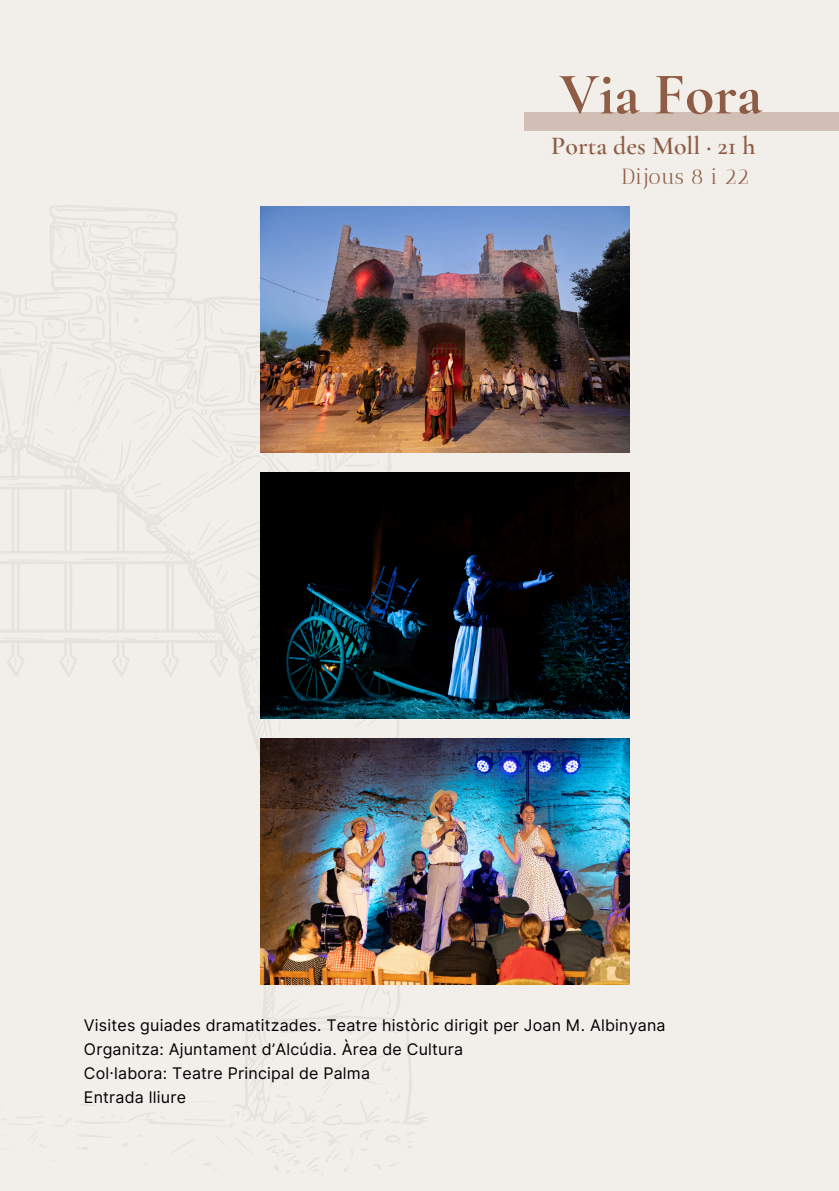
<style>
.page{position:relative;width:839px;height:1191px;background:#fff}
.page>*{position:absolute;margin:0;border:0;box-sizing:border-box;transform-origin:0 0}
.t1{font:700 59.8px "Cormorant Garamond";color:#8f5d46}
.t2{font:600 25.8px "Cormorant Garamond";color:#8f5d46}
.t3{font:21.8px "Antic Didone";color:#8f5d46}
.t4{font:16px "Inter";letter-spacing:.015em;color:#000}
</style>
<div class="page">
<div style="left:0;top:0;width:838px;height:1191px;background:#f2efeb"></div>
<svg style="left:0;top:205px;width:429px;height:970px"></svg>
<div style="left:524px;top:112px;width:314px;height:18px;background:#d1beb4"></div>
<img style="left:261px;top:207px;width:369px;height:246px">
<img style="left:261px;top:738px;width:369px;height:246px">
<img style="left:261px;top:473px;width:369px;height:246px">
<p class="t1" style="left:559px;top:58px;width:204px">Via Fora</p>
<p class="t2" style="left:551px;top:130px;width:206px">Porta des Moll · 21 h</p>
<p class="t3" style="left:621px;top:164px;width:129px">Dijous 8 i 22</p>
<p class="t4" style="left:84px;top:1016px;width:583px">Visites guiades dramatitzades. Teatre històric dirigit per Joan M. Albinyana</p>
<p class="t4" style="left:84px;top:1040px;width:380px">Organitza: Ajuntament d’Alcúdia. Àrea de Cultura</p>
<p class="t4" style="left:84px;top:1064px;width:287px">Col·labora: Teatre Principal de Palma</p>
<p class="t4" style="left:84px;top:1088px;width:103px">Entrada lliure</p>
</div>
